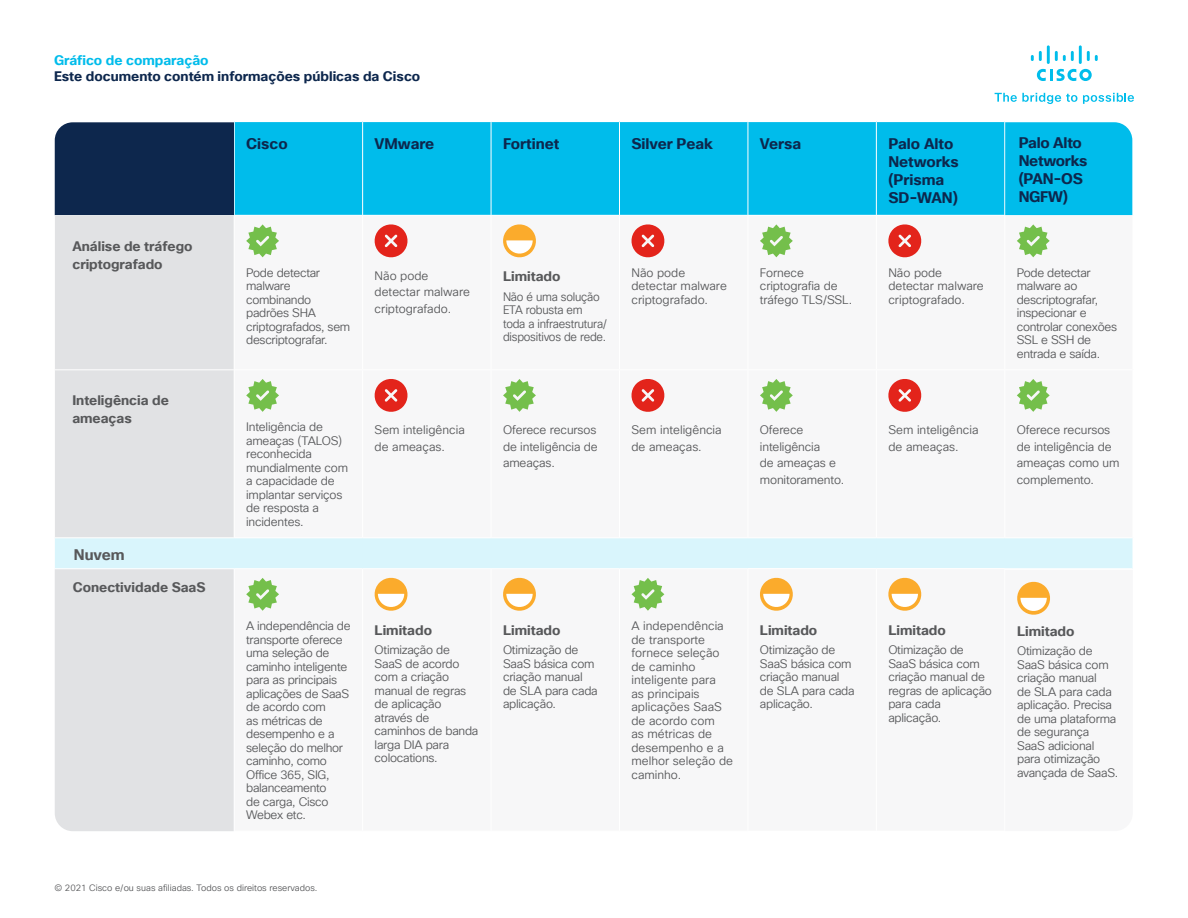
<style>
.page{position:relative;width:1188px;height:918px;background:#fff}
.page>*{position:absolute;margin:0;border:0;box-sizing:border-box;transform-origin:0 0}
.t1{font:700 15px/18px "Cisco Sans TT";color:#0d274d}
.t2{font:700 15px "Cisco Sans TT";color:#57585a}
.Body{font:700 13.5px/18px "Cisco Sans TT";color:#57585a}
.t3{font:700 13.5px "Cisco Sans TT";color:#0d274d}
.Table_body{font:700 13.5px "Cisco Sans TT";color:#57585a}
.t4{font:700 13.5px "Cisco Sans TT";color:#00bceb}
.Table_body-2{font:12px/13.5px "Cisco Sans TT Light";letter-spacing:-.02em;color:#57585a}
.Table_body-3{font:12px/13.5px "Cisco Sans TT Light";color:#57585a}
.Table_body-4{font:12px/13.5px "Cisco Sans TT Light";letter-spacing:-.02em;color:#57585a;scale:.95 1}
.t5{font:9px "Cisco Sans TT Light";color:#57585a}
</style>
<div class="page">
<svg style="left:995px;top:93px;width:82px;height:11px"></svg>
<svg style="left:1083px;top:93px;width:51px;height:11px"></svg>
<svg style="left:1037px;top:69px;width:55px;height:12px"></svg>
<svg style="left:1031px;top:51px;width:11px;height:10px"></svg>
<hr style="left:1047px;top:45px;width:3px;height:19px;background:#00bdeb">
<svg style="left:1055px;top:51px;width:19px;height:10px"></svg>
<hr style="left:1079px;top:45px;width:3px;height:19px;background:#00bdeb">
<svg style="left:1087px;top:51px;width:11px;height:10px"></svg>
<div style="left:235px;top:122px;width:769px;height:93px;background:#00bceb"></div>
<div style="left:55px;top:216px;width:179px;height:321px;background:#e1e2e4"></div>
<div style="left:748px;top:215px;width:128px;height:155px;background:#f7f7f8"></div>
<div style="left:876px;top:215px;width:129px;height:155px;background:#f7f7f8"></div>
<div style="left:1005px;top:215px;width:128px;height:155px;background:#f7f7f8"></div>
<div style="left:748px;top:370px;width:128px;height:168px;background:#f7f7f8"></div>
<div style="left:876px;top:370px;width:129px;height:168px;background:#f7f7f8"></div>
<div style="left:1005px;top:370px;width:128px;height:168px;background:#f7f7f8"></div>
<div style="left:54px;top:538px;width:1079px;height:31px;background:#d9f5fc"></div>
<div style="left:748px;top:569px;width:128px;height:262px;background:#f7f7f8"></div>
<div style="left:876px;top:569px;width:129px;height:262px;background:#f7f7f8"></div>
<hr style="left:362px;top:122px;width:1px;height:93px;background:#fff">
<hr style="left:491px;top:122px;width:1px;height:93px;background:#fff">
<hr style="left:619px;top:122px;width:1px;height:93px;background:#fff">
<hr style="left:748px;top:122px;width:1px;height:93px;background:#fff">
<hr style="left:876px;top:122px;width:1px;height:93px;background:#fff">
<hr style="left:748px;top:215px;width:128px;height:1px;background:#fff">
<hr style="left:748px;top:216px;width:1px;height:153px;background:#fff">
<hr style="left:876px;top:215px;width:129px;height:1px;background:#fff">
<hr style="left:876px;top:216px;width:1px;height:153px;background:#fff">
<hr style="left:1005px;top:215px;width:127px;height:1px;background:#fff">
<hr style="left:1004px;top:216px;width:1px;height:153px;background:#fff">
<hr style="left:54px;top:369px;width:180px;height:1px;background:#fff">
<hr style="left:748px;top:369px;width:128px;height:1px;background:#fff">
<hr style="left:748px;top:370px;width:1px;height:167px;background:#fff">
<hr style="left:876px;top:369px;width:129px;height:1px;background:#fff">
<hr style="left:876px;top:370px;width:1px;height:167px;background:#fff">
<hr style="left:1005px;top:369px;width:127px;height:1px;background:#fff">
<hr style="left:1004px;top:370px;width:1px;height:167px;background:#fff">
<hr style="left:54px;top:538px;width:1px;height:30px;background:#fff">
<hr style="left:748px;top:537px;width:128px;height:1px;background:#fff">
<hr style="left:876px;top:537px;width:129px;height:1px;background:#fff">
<hr style="left:1005px;top:537px;width:127px;height:1px;background:#fff">
<hr style="left:54px;top:568px;width:180px;height:1px;background:#fff">
<hr style="left:234px;top:568px;width:129px;height:1px;background:#fff">
<hr style="left:363px;top:568px;width:128px;height:1px;background:#fff">
<hr style="left:491px;top:568px;width:129px;height:1px;background:#fff">
<hr style="left:620px;top:568px;width:128px;height:1px;background:#fff">
<hr style="left:748px;top:568px;width:128px;height:1px;background:#fff">
<hr style="left:748px;top:569px;width:1px;height:262px;background:#fff">
<hr style="left:876px;top:568px;width:129px;height:1px;background:#fff">
<hr style="left:876px;top:569px;width:1px;height:262px;background:#fff">
<hr style="left:1005px;top:568px;width:127px;height:1px;background:#fff">
<hr style="left:1004px;top:569px;width:1px;height:262px;background:#fff">
<hr style="left:1132px;top:538px;width:2px;height:31px;background:#fff">
<hr style="left:1132px;top:215px;width:2px;height:155px;background:#fff">
<hr style="left:1132px;top:370px;width:2px;height:168px;background:#fff">
<div style="left:55px;top:122px;width:179px;height:93px;background:#0d274d"></div>
<div style="left:1005px;top:122px;width:127px;height:93px;background:#00bceb"></div>
<svg style="left:246px;top:224px;width:33px;height:33px"></svg>
<svg style="left:374px;top:224px;width:34px;height:34px"></svg>
<svg style="left:503px;top:224px;width:33px;height:34px"></svg>
<svg style="left:631px;top:224px;width:34px;height:34px"></svg>
<svg style="left:760px;top:224px;width:33px;height:33px"></svg>
<svg style="left:888px;top:224px;width:34px;height:34px"></svg>
<svg style="left:1017px;top:224px;width:33px;height:33px"></svg>
<svg style="left:246px;top:379px;width:33px;height:33px"></svg>
<svg style="left:374px;top:378px;width:34px;height:34px"></svg>
<svg style="left:503px;top:379px;width:33px;height:33px"></svg>
<svg style="left:631px;top:378px;width:34px;height:34px"></svg>
<svg style="left:760px;top:379px;width:33px;height:33px"></svg>
<svg style="left:888px;top:379px;width:34px;height:33px"></svg>
<svg style="left:1017px;top:379px;width:33px;height:33px"></svg>
<div style="left:55px;top:569px;width:179px;height:262px;background:#e1e2e4"></div>
<svg style="left:246px;top:578px;width:33px;height:33px"></svg>
<svg style="left:374px;top:577px;width:34px;height:34px"></svg>
<svg style="left:503px;top:577px;width:33px;height:34px"></svg>
<svg style="left:632px;top:578px;width:32px;height:33px"></svg>
<svg style="left:760px;top:577px;width:33px;height:34px"></svg>
<svg style="left:888px;top:577px;width:34px;height:34px"></svg>
<svg style="left:1017px;top:581px;width:34px;height:34px"></svg>
<p class="t4" style="left:54px;top:51px;width:156px">Gráfico de comparação</p>
<p class="t3" style="left:54px;top:67px;width:368px">Este documento contém informações públicas da Cisco</p>
<p class="Body" style="left:72px;top:237px;width:122px">Análise de tráfego criptografado</p>
<p class="Body" style="left:72px;top:392px;width:98px">Inteligência de ameaças</p>
<p class="t2" style="left:74px;top:544px;width:52px">Nuvem</p>
<p class="Body" style="left:73px;top:578px;width:134px">Conectividade SaaS</p>
<p class="t1" style="left:246px;top:135px;width:43px">Cisco</p>
<p class="t1" style="left:375px;top:135px;width:61px">VMware</p>
<p class="t1" style="left:503px;top:135px;width:58px">Fortinet</p>
<p class="t1" style="left:632px;top:135px;width:83px">Silver Peak</p>
<p class="t1" style="left:760px;top:135px;width:43px">Versa</p>
<p class="t1" style="left:888px;top:135px;width:72px">Palo Alto<br>Networks (Prisma<br>SD-WAN)</p>
<p class="t1" style="left:1019px;top:134px;width:70px">Palo Alto<br>Networks (PAN-OS<br>NGFW)</p>
<p class="Table_body-2" style="left:246px;top:266px;width:106px">Pode detectar malware combinando padrões SHA criptografados, sem descriptografar.</p>
<p class="Table_body-3" style="left:375px;top:268px;width:97px;line-height:16.5px">Não pode detectar malware criptografado.</p>
<p class="Body" style="left:503px;top:268px;width:59px">Limitado</p>
<p class="Table_body-4" style="left:503px;top:290px;width:111px">Não é uma solução<br>ETA robusta em toda a infraestrutura/ dispositivos de rede.</p>
<p class="Table_body-3" style="left:632px;top:266px;width:97px">Não pode detectar malware criptografado.</p>
<p class="Table_body-2" style="left:760px;top:266px;width:94px">Fornece criptografia de tráfego TLS/SSL.</p>
<p class="Table_body-3" style="left:888px;top:266px;width:97px">Não pode detectar malware criptografado.</p>
<p class="Table_body-2" style="left:1017px;top:266px;width:102px">Pode detectar malware ao descriptografar, inspecionar e controlar conexões<br>SSL e SSH de entrada e saída.</p>
<p class="Table_body-2" style="left:246px;top:421px;width:103px">Inteligência de ameaças (TALOS) reconhecida mundialmente com a capacidade de implantar serviços de resposta a incidentes.</p>
<p class="Table_body-3" style="left:375px;top:422px;width:92px;line-height:16.5px">Sem inteligência de ameaças.</p>
<p class="Table_body-2" style="left:503px;top:422px;width:96px;line-height:16.5px;text-align:justify">Oferece recursos de inteligência de ameaças.</p>
<p class="Table_body-3" style="left:632px;top:422px;width:92px;line-height:16.5px">Sem inteligência de ameaças.</p>
<p class="Table_body-2" style="left:760px;top:422px;width:86px;line-height:16.5px">Oferece inteligência<br>de ameaças e monitoramento.</p>
<p class="Table_body-3" style="left:888px;top:422px;width:92px;line-height:16.5px">Sem inteligência de ameaças.</p>
<p class="Table_body-2" style="left:1017px;top:422px;width:104px;line-height:16.5px">Oferece recursos de inteligência de ameaças como um complemento.</p>
<p class="Table_body-2" style="left:246px;top:620px;width:106px">A independência de transporte oferece uma seleção de caminho inteligente para as principais aplicações de SaaS de acordo com<br>as métricas de desempenho e a seleção do melhor caminho, como<br>Office 365, SIG, balanceamento<br>de carga, Cisco<br>Webex etc.</p>
<p class="Table_body" style="left:375px;top:621px;width:59px">Limitado</p>
<p class="Table_body-2" style="left:375px;top:644px;width:105px">Otimização de<br>SaaS de acordo com a criação manual de regras de aplicação através de caminhos de banda larga DIA para colocations.</p>
<p class="Table_body" style="left:503px;top:621px;width:59px">Limitado</p>
<p class="Table_body-2" style="left:503px;top:644px;width:96px">Otimização de<br>SaaS básica com criação manual de SLA para cada aplicação.</p>
<p class="Table_body-3" style="left:632px;top:620px;width:103px">A independência de transporte fornece seleção de caminho inteligente para<br>as principais aplicações SaaS de acordo com<br>as métricas de desempenho e a melhor seleção de caminho.</p>
<p class="Table_body" style="left:760px;top:621px;width:59px">Limitado</p>
<p class="Table_body-2" style="left:760px;top:644px;width:96px">Otimização de<br>SaaS básica com criação manual de SLA para cada aplicação.</p>
<p class="Table_body" style="left:888px;top:621px;width:59px">Limitado</p>
<p class="Table_body-2" style="left:888px;top:644px;width:105px">Otimização de<br>SaaS básica com criação manual de regras de aplicação para cada aplicação.</p>
<p class="Table_body" style="left:1017px;top:622px;width:59px">Limitado</p>
<p class="Table_body-2" style="left:1017px;top:645px;width:103px">Otimização de<br>SaaS básica com criação manual<br>de SLA para cada aplicação. Precisa de uma plataforma de segurança<br>SaaS adicional para otimização avançada de SaaS.</p>
<p class="t5" style="left:54px;top:882px;width:265px">© 2021 Cisco e/ou suas afiliadas. Todos os direitos reservados.</p>
</div>
